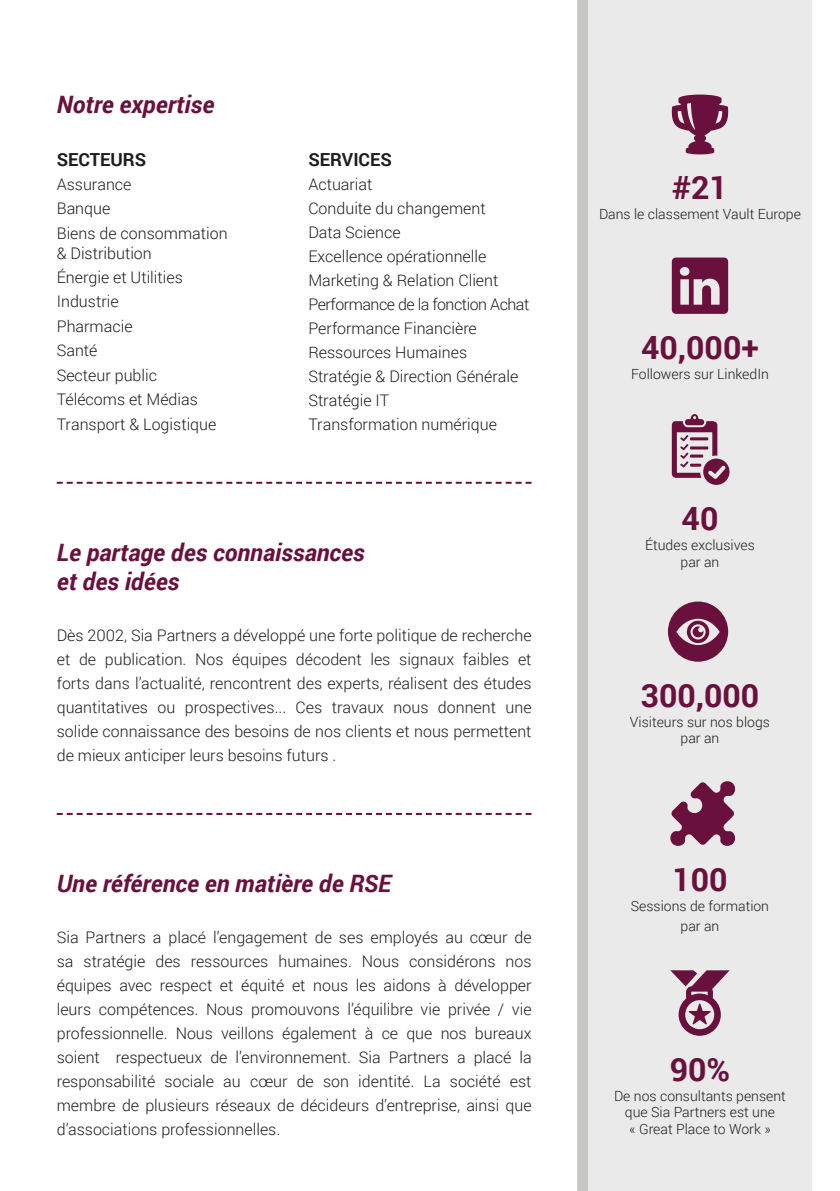
<style>
.page{position:relative;width:840px;height:1191px;background:#fff}
.page>*{position:absolute;margin:0;border:0;box-sizing:border-box;transform-origin:0 0}
.t1{font:700 32px "Roboto";color:#6a103d}
.t2{font:italic 700 24px "Roboto";color:#6a103d}
.t3{font:700 18px "Roboto";color:#1d1d1b}
.t4{font:300 16px/24px "Roboto";color:#1d1d1b;text-align:justify}
.t5{font:300 16px "Roboto";letter-spacing:-.03em;color:#1d1d1b}
.t6{font:300 14px/16.8px "Roboto";color:#1d1d1b;text-align:center}
</style>
<div class="page">
<div style="left:576px;top:0;width:223px;height:1191px;background:#c7c7c6"></div>
<div style="left:588px;top:0;width:223px;height:1191px;background:#e9eae9"></div>
<svg style="left:57px;top:482px;width:474px;height:2px"></svg>
<svg style="left:57px;top:813px;width:474px;height:2px"></svg>
<svg style="left:671px;top:95px;width:57px;height:59px"></svg>
<svg style="left:671px;top:257px;width:56px;height:57px"></svg>
<svg style="left:671px;top:414px;width:58px;height:71px"></svg>
<svg style="left:668px;top:601px;width:59px;height:60px"></svg>
<svg style="left:670px;top:781px;width:65px;height:65px"></svg>
<svg style="left:670px;top:970px;width:59px;height:65px"></svg>
<p class="t2" style="left:57px;top:87px;width:159px">Notre expertise</p>
<p class="t3" style="left:57px;top:146px;width:91px">SECTEURS</p>
<p class="t4" style="left:57px;top:172px;width:76px">Assurance</p>
<p class="t4" style="left:57px;top:196px;width:55px">Banque</p>
<p class="t4" style="left:57px;top:221px;width:172px">Biens de consommation</p>
<p class="t4" style="left:57px;top:240px;width:96px">&amp; Distribution</p>
<p class="t4" style="left:57px;top:265px;width:128px">Énergie et Utilities</p>
<p class="t4" style="left:57px;top:289px;width:63px">Industrie</p>
<p class="t4" style="left:57px;top:314px;width:77px">Pharmacie</p>
<p class="t4" style="left:57px;top:338px;width:42px">Santé</p>
<p class="t4" style="left:57px;top:362px;width:102px">Secteur public</p>
<p class="t4" style="left:57px;top:387px;width:143px">Télécoms et Médias</p>
<p class="t4" style="left:57px;top:411px;width:161px">Transport &amp; Logistique</p>
<p class="t3" style="left:308px;top:146px;width:85px">SERVICES</p>
<p class="t4" style="left:308px;top:171px;width:66px">Actuariat</p>
<p class="t4" style="left:308px;top:195px;width:179px">Conduite du changement</p>
<p class="t4" style="left:308px;top:219px;width:94px">Data Science</p>
<p class="t4" style="left:308px;top:243px;width:179px">Excellence opérationnelle</p>
<p class="t4" style="left:308px;top:267px;width:191px">Marketing &amp; Relation Client</p>
<p class="t5" style="left:308px;top:293px;width:222px">Performance de la fonction Achat</p>
<p class="t4" style="left:308px;top:315px;width:170px">Performance Financière</p>
<p class="t4" style="left:308px;top:339px;width:160px">Ressources Humaines</p>
<p class="t4" style="left:308px;top:363px;width:211px">Stratégie &amp; Direction Générale</p>
<p class="t4" style="left:308px;top:387px;width:82px">Stratégie IT</p>
<p class="t4" style="left:308px;top:411px;width:190px">Transformation numérique</p>
<p class="t2" style="left:57px;top:535px;width:309px">Le partage des connaissances</p>
<p class="t2" style="left:57px;top:564px;width:124px">et des idées</p>
<p class="t4" style="left:57px;top:622px;width:476px">Dès 2002, Sia Partners a développé une forte politique de recherche et de publication. Nos équipes décodent les signaux faibles et forts dans l’actualité, rencontrent des experts, réalisent des études quantitatives ou prospectives... Ces travaux nous donnent une solide connaissance des besoins de nos clients et nous permettent de mieux anticiper leurs besoins futurs .</p>
<p class="t2" style="left:57px;top:866px;width:336px">Une référence en matière de RSE</p>
<p class="t4" style="left:57px;top:925px;width:476px">Sia Partners a placé l’engagement de ses employés au cœur de sa stratégie des ressources humaines. Nous considérons nos équipes avec respect et équité et nous les aidons à développer leurs compétences. Nous promouvons l’équilibre vie privée / vie professionnelle. Nous veillons également à ce que nos bureaux soient respectueux de l’environnement. Sia Partners a placé la responsabilité sociale au cœur de son identité. La société est membre de plusieurs réseaux de décideurs d’entreprise, ainsi que d’associations professionnelles.</p>
<p class="t1" style="left:671px;top:165px;width:57px">#21</p>
<p class="t6" style="left:598px;top:205px;width:203px">Dans le classement Vault Europe</p>
<p class="t1" style="left:640px;top:325px;width:119px">40,000+</p>
<p class="t6" style="left:630px;top:365px;width:139px">Followers sur LinkedIn</p>
<p class="t1" style="left:681px;top:496px;width:38px">40</p>
<p class="t6" style="left:644px;top:536px;width:111px">Études exclusives</p>
<p class="t6" style="left:680px;top:553px;width:40px">par an</p>
<p class="t1" style="left:640px;top:672px;width:120px">300,000</p>
<p class="t6" style="left:629px;top:712px;width:141px">Visiteurs sur nos blogs</p>
<p class="t6" style="left:680px;top:729px;width:40px">par an</p>
<p class="t1" style="left:672px;top:857px;width:57px">100</p>
<p class="t6" style="left:630px;top:897px;width:140px">Sessions de formation</p>
<p class="t6" style="left:680px;top:917px;width:40px">par an</p>
<p class="t1" style="left:669px;top:1046px;width:62px">90%</p>
<p class="t6" style="left:613px;top:1086px;width:173px">De nos consultants pensent que Sia Partners est une</p>
<p class="t6" style="left:629px;top:1120px;width:143px">« Great Place to Work »</p>
</div>
